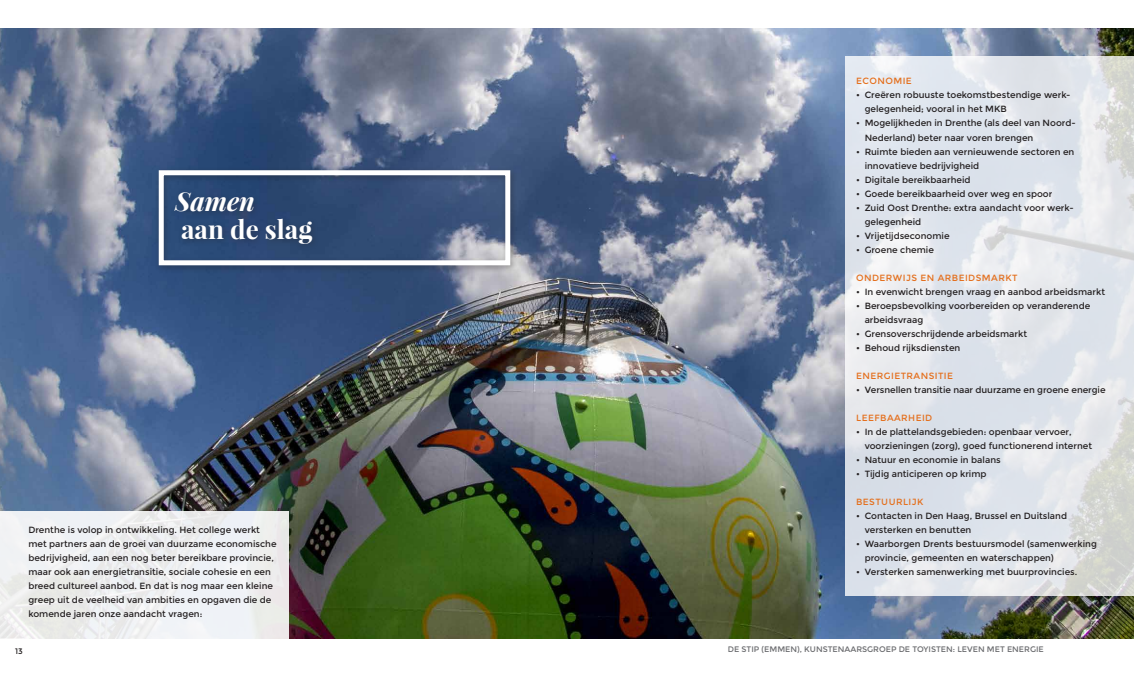
<style>
.page{position:relative;width:1134px;height:681px;background:#fff}
.page>*{position:absolute;margin:0;border:0;box-sizing:border-box;transform-origin:0 0}
.t1{font:700 26px "Playfair Display";color:#fff}
.t2{font:italic 700 26px "Playfair Display";color:#fff}
.t3{font:9px/14px "Montserrat";color:#231f20}
.t4{font:9px "Montserrat";letter-spacing:.05em;color:#e4701e}
.t5{font:8px "Montserrat";color:#6c6d70}
.t6{font:8px "Montserrat";color:#231f20}
</style>
<div class="page">
<img style="left:0;top:28px;width:1134px;height:610px">
<div style="left:0;top:510px;width:289px;height:128px;background:linear-gradient(to right,#eeeff0,#eeeff1)"></div>
<svg style="left:845px;top:57px;width:289px;height:538px;background:#e0e4ea"></svg>
<div style="left:154px;top:167px;width:364px;height:106px;background:#231f20;opacity:.4"></div>
<div style="left:159px;top:170px;width:351px;height:95px;border:5px solid #fff"></div>
<h1 class="t2" style="left:175px;top:183px;width:81px">Samen</h1>
<h1 class="t1" style="left:181px;top:212px;width:133px">aan de slag</h1>
<p class="t3" style="left:28px;top:522px;width:250px">Drenthe is volop in ontwikkeling. Het college werkt met partners aan de groei van duurzame economische bedrijvigheid, aan een nog beter bereikbare provincie, maar ook aan energietransitie, sociale cohesie en een breed cultureel aanbod. En dat is nog maar een kleine greep uit de veelheid van ambities en opgaven die de komende jaren onze aandacht vragen:</p>
<p class="t4" style="left:856px;top:76px;width:57px">ECONOMIE</p>
<p class="t3" style="left:865px;top:88px;width:207px;text-indent:-9px">• Creëren robuuste toekomstbestendige werk&shy;gelegenheid; vooral in het MKB</p>
<p class="t3" style="left:865px;top:116px;width:211px;text-indent:-9px">• Mogelijkheden in Drenthe (als deel van Noord-<br>Nederland) beter naar voren brengen</p>
<p class="t3" style="left:865px;top:144px;width:211px;text-indent:-9px">• Ruimte bieden aan vernieuwende sectoren en innovatieve bedrijvigheid</p>
<p class="t3" style="left:856px;top:172px;width:116px">• Digitale bereikbaarheid</p>
<p class="t3" style="left:856px;top:186px;width:198px">• Goede bereikbaarheid over weg en spoor</p>
<p class="t3" style="left:865px;top:200px;width:211px;text-indent:-9px">• Zuid Oost Drenthe: extra aandacht voor werk&shy;gelegenheid</p>
<p class="t3" style="left:856px;top:228px;width:95px">• Vrijetijdseconomie</p>
<p class="t3" style="left:856px;top:242px;width:79px">• Groene chemie</p>
<p class="t4" style="left:856px;top:272px;width:163px">ONDERWIJS EN ARBEIDSMARKT</p>
<p class="t3" style="left:856px;top:284px;width:250px">• In evenwicht brengen vraag en aanbod arbeidsmarkt</p>
<p class="t3" style="left:865px;top:298px;width:227px;text-indent:-9px">• Beroepsbevolking voorbereiden op veranderende arbeidsvraag</p>
<p class="t3" style="left:856px;top:326px;width:172px">• Grensoverschrijdende arbeidsmarkt</p>
<p class="t3" style="left:856px;top:340px;width:106px">• Behoud rijksdiensten</p>
<p class="t4" style="left:856px;top:370px;width:98px">ENERGIETRANSITIE</p>
<p class="t3" style="left:856px;top:382px;width:251px">• Versnellen transitie naar duurzame en groene energie</p>
<p class="t4" style="left:856px;top:412px;width:78px">LEEFBAARHEID</p>
<p class="t3" style="left:865px;top:424px;width:229px;text-indent:-9px">• In de plattelandsgebieden: openbaar vervoer, voorzieningen (zorg), goed functionerend internet</p>
<p class="t3" style="left:856px;top:452px;width:146px">• Natuur en economie in balans</p>
<p class="t3" style="left:856px;top:466px;width:132px">• Tijdig anticiperen op krimp</p>
<p class="t4" style="left:856px;top:496px;width:69px">BESTUURLIJK</p>
<p class="t3" style="left:865px;top:508px;width:204px;text-indent:-9px">• Contacten in Den Haag, Brussel en Duitsland versterken en benutten</p>
<p class="t3" style="left:865px;top:536px;width:234px;text-indent:-9px">• Waarborgen Drents bestuursmodel (samenwerking provincie, gemeenten en waterschappen)</p>
<p class="t3" style="left:856px;top:564px;width:223px">• Versterken samenwerking met buurprovincies.</p>
<p class="t6" style="left:15px;top:646px;width:9px">13</p>
<p class="t5" style="left:728px;top:644px;width:317px">DE STIP (EMMEN), KUNSTENAARSGROEP DE TOYISTEN: LEVEN MET ENERGIE</p>
</div>
